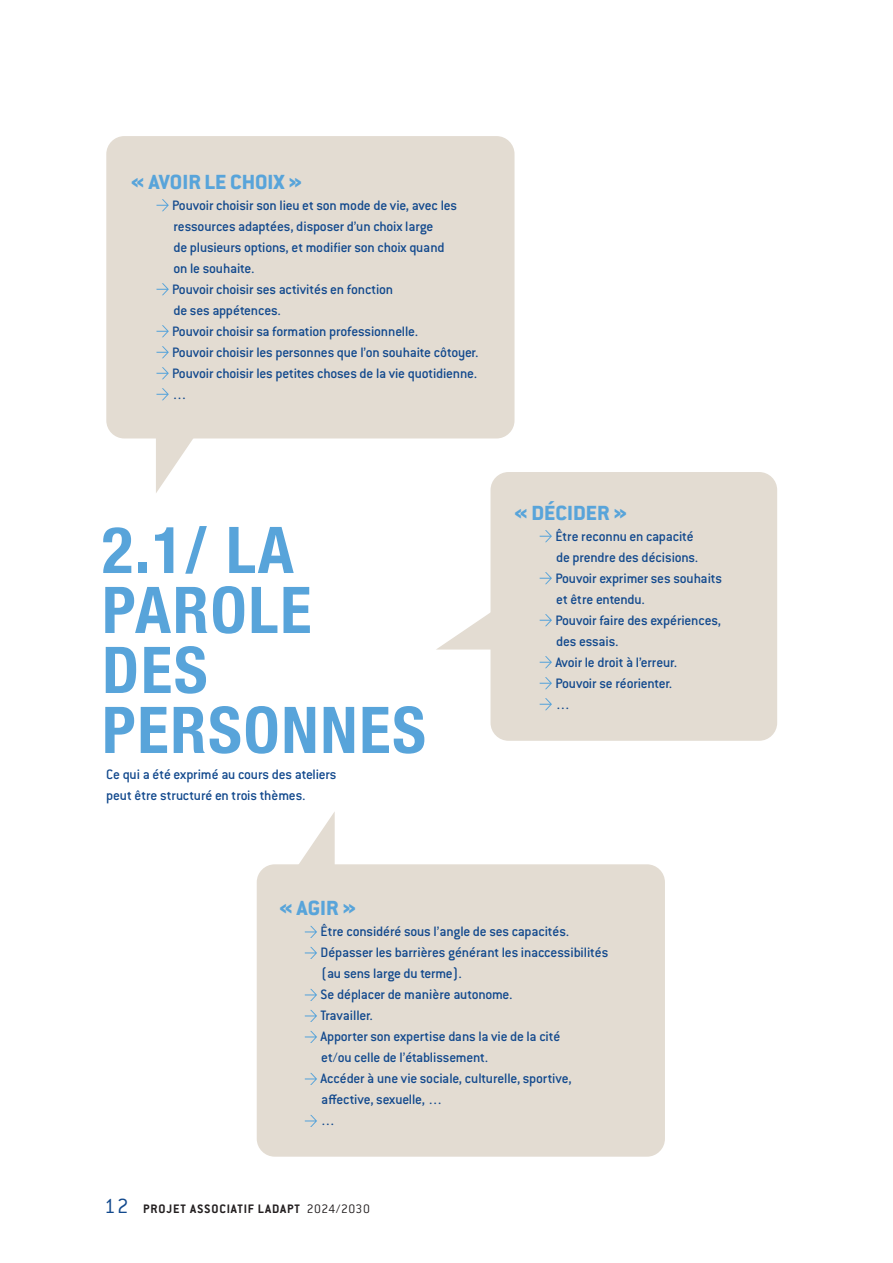
<style>
.page{position:relative;width:893px;height:1263px;background:#fff}
.page>*{position:absolute;margin:0;border:0;box-sizing:border-box;transform-origin:0 0}
.t1{font:700 condensed 64.5px "Helvetica Neue";letter-spacing:.03em;color:#58a4da}
.t2{font:800 22.5px "Conduit ITC Std";color:#58a4da}
.t3{font:300 22.5px "Conduit ITC Std";color:#12498d}
.t4{font:500 15px "Conduit ITC Std";letter-spacing:-.01em;color:#12498d}
.t5{font:700 13.5px "Conduit ITC Std";letter-spacing:.06em;color:#231f20}
.s1{font-weight:300}
</style>
<div class="page">
<div style="left:106px;top:136px;width:408px;height:302px;background:#e3dcd2;border-radius:18px"></div>
<div style="left:257px;top:864px;width:408px;height:293px;background:#e3dcd2;border-radius:18px"></div>
<div style="left:490px;top:472px;width:287px;height:269px;background:#e3dcd2;border-radius:18px"></div>
<svg style="left:156px;top:199px;width:13px;height:12px"></svg>
<svg style="left:156px;top:283px;width:13px;height:12px"></svg>
<svg style="left:156px;top:325px;width:13px;height:12px"></svg>
<svg style="left:156px;top:346px;width:13px;height:12px"></svg>
<svg style="left:156px;top:367px;width:13px;height:12px"></svg>
<svg style="left:156px;top:388px;width:13px;height:12px"></svg>
<svg style="left:305px;top:926px;width:12px;height:12px"></svg>
<svg style="left:305px;top:947px;width:12px;height:12px"></svg>
<svg style="left:305px;top:989px;width:12px;height:12px"></svg>
<svg style="left:305px;top:1010px;width:12px;height:12px"></svg>
<svg style="left:305px;top:1031px;width:12px;height:12px"></svg>
<svg style="left:305px;top:1073px;width:12px;height:12px"></svg>
<svg style="left:305px;top:1115px;width:12px;height:12px"></svg>
<svg style="left:540px;top:530px;width:12px;height:12px"></svg>
<svg style="left:540px;top:572px;width:12px;height:12px"></svg>
<svg style="left:540px;top:614px;width:12px;height:12px"></svg>
<svg style="left:540px;top:656px;width:12px;height:12px"></svg>
<svg style="left:540px;top:677px;width:12px;height:12px"></svg>
<svg style="left:540px;top:698px;width:12px;height:12px"></svg>
<svg style="left:156px;top:438px;width:40px;height:55px"></svg>
<svg style="left:294px;top:812px;width:41px;height:53px"></svg>
<svg style="left:437px;top:609px;width:54px;height:40px"></svg>
<p class="t2" style="left:131px;top:168px;width:173px">« AVOIR LE CHOIX »</p>
<p class="t4" style="left:172px;top:196px;width:286px">Pouvoir choisir son lieu et son mode de vie, avec les</p>
<p class="t4" style="left:173px;top:217px;width:261px">ressources adaptées, disposer d’un choix large</p>
<p class="t4" style="left:173px;top:238px;width:273px">de plusieurs options, et modifier son choix quand</p>
<p class="t4" style="left:173px;top:259px;width:82px">on le souhaite.</p>
<p class="t4" style="left:172px;top:280px;width:222px">Pouvoir choisir ses activités en fonction</p>
<p class="t4" style="left:173px;top:301px;width:109px">de ses appétences.</p>
<p class="t4" style="left:172px;top:322px;width:247px">Pouvoir choisir sa formation professionnelle.</p>
<p class="t4" style="left:172px;top:343px;width:308px">Pouvoir choisir les personnes que l’on souhaite côtoyer.</p>
<p class="t4" style="left:172px;top:364px;width:306px">Pouvoir choisir les petites choses de la vie quotidienne.</p>
<p class="t4" style="left:172px;top:385px;width:16px">…</p>
<p class="t1" style="left:102px;top:496px;width:193px">2.1/ LA</p>
<p class="t1" style="left:102px;top:556px;width:211px">PAROLE</p>
<p class="t1" style="left:102px;top:616px;width:107px">DES</p>
<p class="t1" style="left:102px;top:676px;width:325px">PERSONNES</p>
<p class="t4" style="left:106px;top:765px;width:232px">Ce qui a été exprimé au cours des ateliers</p>
<p class="t4" style="left:106px;top:786px;width:201px">peut être structuré en trois thèmes.</p>
<p class="t2" style="left:514px;top:499px;width:115px">« DÉCIDER »</p>
<p class="t4" style="left:555px;top:527px;width:140px">Être reconnu en capacité</p>
<p class="t4" style="left:556px;top:548px;width:143px">de prendre des décisions.</p>
<p class="t4" style="left:555px;top:569px;width:168px">Pouvoir exprimer ses souhaits</p>
<p class="t4" style="left:556px;top:590px;width:90px">et être entendu.</p>
<p class="t4" style="left:555px;top:611px;width:167px">Pouvoir faire des expériences,</p>
<p class="t4" style="left:556px;top:632px;width:64px">des essais.</p>
<p class="t4" style="left:555px;top:653px;width:123px">Avoir le droit à l’erreur.</p>
<p class="t4" style="left:555px;top:674px;width:118px">Pouvoir se réorienter.</p>
<p class="t4" style="left:555px;top:695px;width:16px">…</p>
<p class="t2" style="left:279px;top:895px;width:78px">« AGIR »</p>
<p class="t4" style="left:320px;top:923px;width:250px">Être considéré sous l’angle de ses capacités.</p>
<p class="t4" style="left:320px;top:944px;width:289px">Dépasser les barrières générant les inaccessibilités</p>
<p class="t4" style="left:321px;top:965px;width:142px">(au sens large du terme).</p>
<p class="t4" style="left:320px;top:986px;width:193px">Se déplacer de manière autonome.</p>
<p class="t4" style="left:320px;top:1007px;width:54px">Travailler.</p>
<p class="t4" style="left:320px;top:1028px;width:241px">Apporter son expertise dans la vie de la cité</p>
<p class="t4" style="left:321px;top:1049px;width:168px">et/ou celle de l’établissement.</p>
<p class="t4" style="left:320px;top:1070px;width:253px">Accéder à une vie sociale, culturelle, sportive,</p>
<p class="t4" style="left:321px;top:1091px;width:123px">affective, sexuelle, …</p>
<p class="t4" style="left:320px;top:1112px;width:16px">…</p>
<p class="t3" style="left:104px;top:1193px;width:26px">12</p>
<p class="t5" style="left:143px;top:1201px;width:229px">PROJET ASSOCIATIF LADAPT <span class="s1">2024/2030</span></p>
</div>
